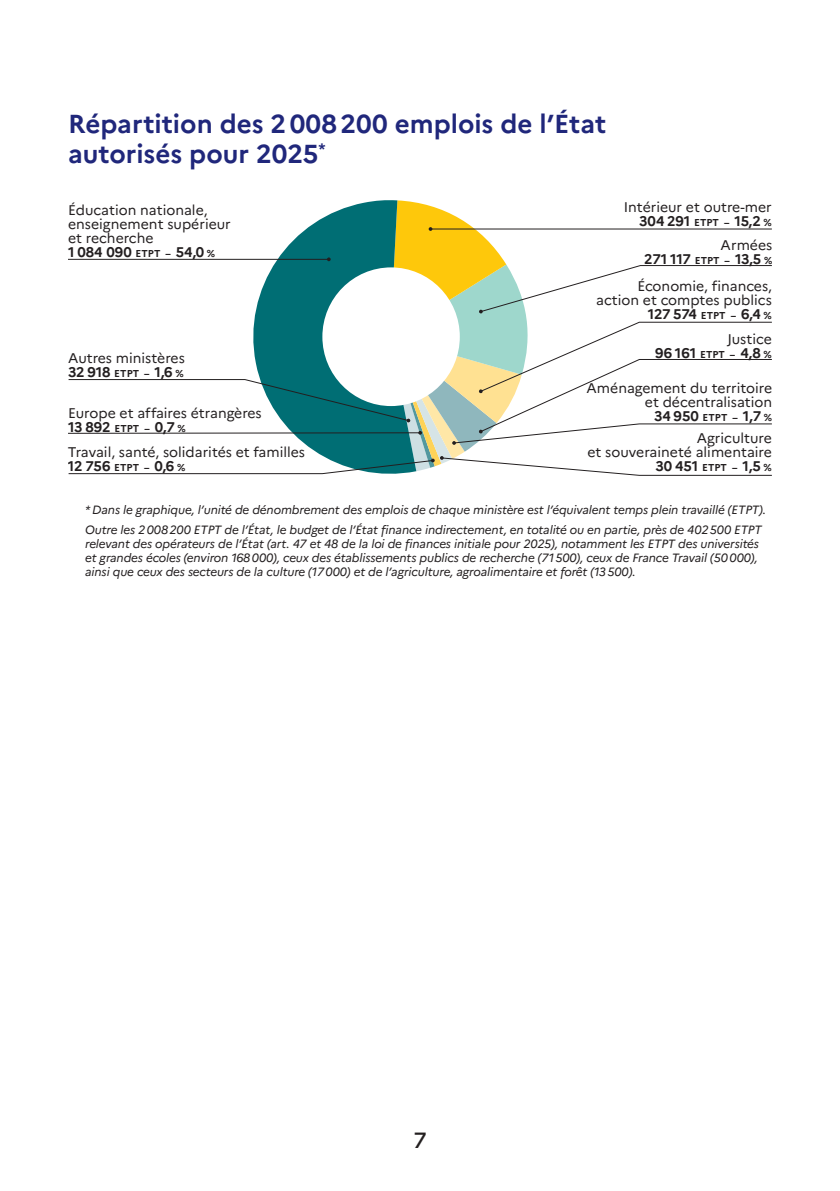
<style>
.page{position:relative;width:840px;height:1191px;background:#fff}
.page>*{position:absolute;margin:0;border:0;box-sizing:border-box;transform-origin:0 0}
.Titre-page_-_H1{font:700 26px/30px "Marianne";color:#20277b}
.t1{font:500 22px "Marianne";color:#231f20}
.t2{font:14px/14px "Marianne";color:#231f20;text-align:right}
.t3{font:700 14px/14px "Marianne";letter-spacing:-.01em;color:#231f20;text-align:right}
.Note_bas_tableau_-_P{font:italic 12px/14px "Marianne";letter-spacing:-.01em;color:#231f20}
.s1{font-weight:700}
.s2{font-weight:700;font-size:10px}
.s3{font-weight:400}
.s4{font-size:10px}
</style>
<div class="page">
<svg style="left:68px;top:200px;width:703px;height:276px"></svg>
<h1 class="Titre-page_-_H1" style="left:68px;top:107px;width:539px">Répartition des 2 008 200 emplois de l’État autorisés pour 2025<sup>*</sup></h1>
<p class="t2" style="left:68px;top:203px;width:164px;text-align:left">Éducation nationale, enseignement supérieur et recherche<br><span class="s1">1 084 090</span> <span class="s2">ETPT –</span> <span class="s1">54,0</span> <span class="s2">%</span></p>
<p class="t2" style="left:623px;top:200px;width:149px">Intérieur et outre-mer<br><span class="s1">304 291</span> <span class="s2">ETPT –</span> <span class="s1">15,2</span> <span class="s2">%</span></p>
<p class="t3" style="left:644px;top:238px;width:129px"><span class="s3">Armées<br></span>271 117 <span class="s4">ETPT –</span> 13,5 <span class="s4">%</span></p>
<p class="t2" style="left:68px;top:351px;width:118px;text-align:left">Autres ministères<br><span class="s1">32 918</span> <span class="s2">ETPT –</span> <span class="s1">1,6</span> <span class="s2">%</span></p>
<p class="t2" style="left:68px;top:405px;width:195px;text-align:left">Europe et affaires étrangères<br><span class="s1">13 892</span> <span class="s2">ETPT –</span> <span class="s1">0,7</span> <span class="s2">%</span></p>
<p class="t2" style="left:68px;top:445px;width:239px;text-align:left">Travail, santé, solidarités et familles<br><span class="s1">12 756</span> <span class="s2">ETPT –</span> <span class="s1">0,6</span> <span class="s2">%</span></p>
<p class="t2" style="left:596px;top:279px;width:177px">Économie, finances, action et comptes publics<br><span class="s1">127 574</span> <span class="s2">ETPT –</span> <span class="s1">6,4</span> <span class="s2">%</span></p>
<p class="t3" style="left:654px;top:331px;width:118px"><span class="s3">Justice<br></span>96 161 <span class="s4">ETPT –</span> 4,8 <span class="s4">%</span></p>
<p class="t2" style="left:586px;top:381px;width:187px">Aménagement du territoire et décentralisation<br><span class="s1">34 950</span> <span class="s2">ETPT –</span> <span class="s1">1,7</span> <span class="s2">%</span></p>
<p class="t2" style="left:587px;top:431px;width:186px">Agriculture<br>et souveraineté alimentaire<br><span class="s1">30 451</span> <span class="s2">ETPT –</span> <span class="s1">1,5</span> <span class="s2">%</span></p>
<p class="Note_bas_tableau_-_P" style="left:85px;top:502px;width:682px">* Dans le graphique, l’unité de dénombrement des emplois de chaque ministère est l’équivalent temps plein travaillé (ETPT).</p>
<p class="Note_bas_tableau_-_P" style="left:85px;top:521px;width:677px">Outre les 2 008 200 ETPT de l’État, le budget de l’État finance indirectement, en totalité ou en partie, près de 402 500 ETPT relevant des opérateurs de l’État (art. 47 et 48 de la loi de finances initiale pour 2025), notamment les ETPT des universités et grandes écoles (environ 168 000), ceux des établissements publics de recherche (71 500), ceux de France Travail (50 000), ainsi que ceux des secteurs de la culture (17 000) et de l’agriculture, agroalimentaire et forêt (13 500).</p>
<h2 class="t1" style="left:413px;top:1123px;width:15px">7</h2>
</div>
